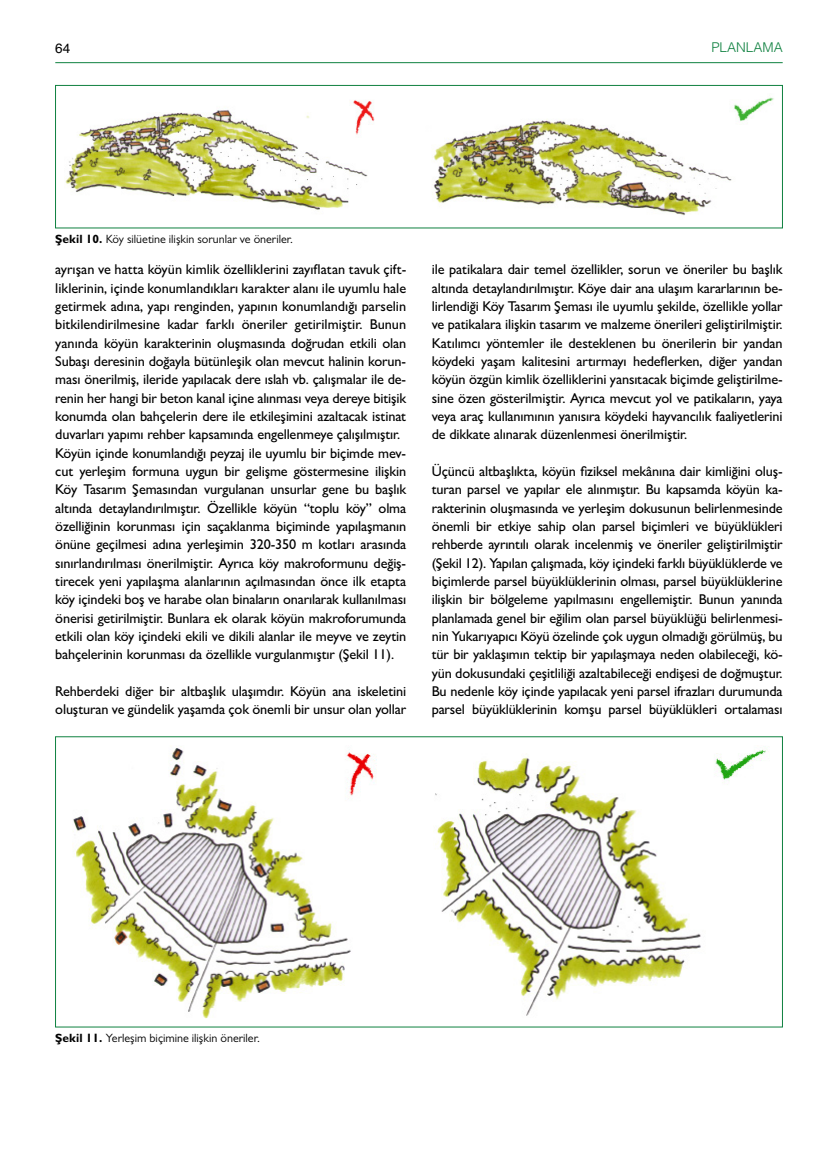
<style>
.page{position:relative;width:838px;height:1170px;background:#fff}
.page>*{position:absolute;margin:0;border:0;box-sizing:border-box;transform-origin:0 0}
.t1{font:500 14.25px/18.3px "Gill Sans MT Pro";letter-spacing:-.01em;color:#000}
.t2{font:300 13.5px "Helvetica";color:#0f8140}
.t3{font:13.5px "Helvetica";color:#000}
.t4{font:12px "Gill Sans MT Pro";color:#000}
.s1{font-weight:700}
</style>
<div class="page">
<hr style="left:55px;top:62px;width:727px;height:1px;background:#0f8140">
<div style="left:55px;top:85px;width:727px;height:143px;border:1px solid #0f8140"></div>
<img style="left:65px;top:97px;width:709px;height:119px">
<img style="left:73px;top:746px;width:695px;height:272px">
<p class="t3" style="left:55px;top:38px;width:17px">64</p>
<p class="t2" style="left:711px;top:36px;width:73px">PLANLAMA</p>
<p class="t4" style="left:55px;top:232px;width:239px"><span class="s1">Şekil 10.</span> Köy silüetine ilişkin sorunlar ve öneriler.</p>
<p class="t1" style="left:55px;top:260px;width:352px">ayrışan ve hatta köyün kimlik özelliklerini zayıflatan tavuk çift&shy;liklerinin, içinde konumlandıkları karakter alanı ile uyumlu hale getirmek adına, yapı renginden, yapının konumlandığı parselin bitkilendirilmesine kadar farklı öneriler getirilmiştir. Bunun yanında köyün karakterinin oluşmasında doğrudan etkili olan Subaşı deresinin doğayla bütünleşik olan mevcut halinin korun&shy;ması önerilmiş, ileride yapılacak dere ıslah vb. çalışmalar ile de&shy;renin her hangi bir beton kanal içine alınması veya dereye bitişik konumda olan bahçelerin dere ile etkileşimini azaltacak istinat duvarları yapımı rehber kapsamında engellenmeye çalışılmıştır.<br>Köyün içinde konumlandığı peyzaj ile uyumlu bir biçimde mev&shy;cut yerleşim formuna uygun bir gelişme göstermesine ilişkin Köy Tasarım Şemasından vurgulanan unsurlar gene bu başlık altında detaylandırılmıştır. Özellikle köyün “toplu köy” olma özelliğinin korunması için saçaklanma biçiminde yapılaşmanın önüne geçilmesi adına yerleşimin 320-350 m kotları arasında sınırlandırılması önerilmiştir. Ayrıca köy makroformunu değiş&shy;tirecek yeni yapılaşma alanlarının açılmasından önce ilk etapta köy içindeki boş ve harabe olan binaların onarılarak kullanılması önerisi getirilmiştir. Bunlara ek olarak köyün makroforumunda etkili olan köy içindeki ekili ve dikili alanlar ile meyve ve zeytin bahçelerinin korunması da özellikle vurgulanmıştır (Şekil 11).</p>
<p class="t1" style="left:55px;top:682px;width:352px">Rehberdeki diğer bir altbaşlık ulaşımdır. Köyün ana iskeletini oluşturan ve gündelik yaşamda çok önemli bir unsur olan yollar</p>
<p class="t1" style="left:432px;top:260px;width:352px;text-align:justify">ile patikalara dair temel özellikler, sorun ve öneriler bu başlık altında detaylandırılmıştır. Köye dair ana ulaşım kararlarının be&shy;lirlendiği Köy Tasarım Şeması ile uyumlu şekilde, özellikle yollar ve patikalara ilişkin tasarım ve malzeme önerileri geliştirilmiştir.<br>Katılımcı yöntemler ile desteklenen bu önerilerin bir yandan köydeki yaşam kalitesini artırmayı hedeflerken, diğer yandan köyün özgün kimlik özelliklerini yansıtacak biçimde geliştirilme&shy;sine özen gösterilmiştir. Ayrıca mevcut yol ve patikaların, yaya veya araç kullanımının yanısıra köydeki hayvancılık faaliyetlerini de dikkate alınarak düzenlenmesi önerilmiştir.</p>
<p class="t1" style="left:432px;top:462px;width:352px;text-align:justify">Üçüncü altbaşlıkta, köyün fiziksel mekânına dair kimliğini oluş&shy;turan parsel ve yapılar ele alınmıştır. Bu kapsamda köyün ka&shy;rakterinin oluşmasında ve yerleşim dokusunun belirlenmesinde önemli bir etkiye sahip olan parsel biçimleri ve büyüklükleri rehberde ayrıntılı olarak incelenmiş ve öneriler geliştirilmiştir (Şekil 12). Yapılan çalışmada, köy içindeki farklı büyüklüklerde ve biçimlerde parsel büyüklüklerinin olması, parsel büyüklüklerine ilişkin bir bölgeleme yapılmasını engellemiştir. Bunun yanında planlamada genel bir eğilim olan parsel büyüklüğü belirlenmesi&shy;nin Yukarıyapıcı Köyü özelinde çok uygun olmadığı görülmüş, bu tür bir yaklaşımın tektip bir yapılaşmaya neden olabileceği, kö&shy;yün dokusundaki çeşitliliği azaltabileceği endişesi de doğmuştur.<br>Bu nedenle köy içinde yapılacak yeni parsel ifrazları durumunda parsel büyüklüklerinin komşu parsel büyüklükleri ortalaması</p>
<p class="t4" style="left:55px;top:1030px;width:206px"><span class="s1">Şekil 11.</span> Yerleşim biçimine ilişkin öneriler.</p>
</div>
